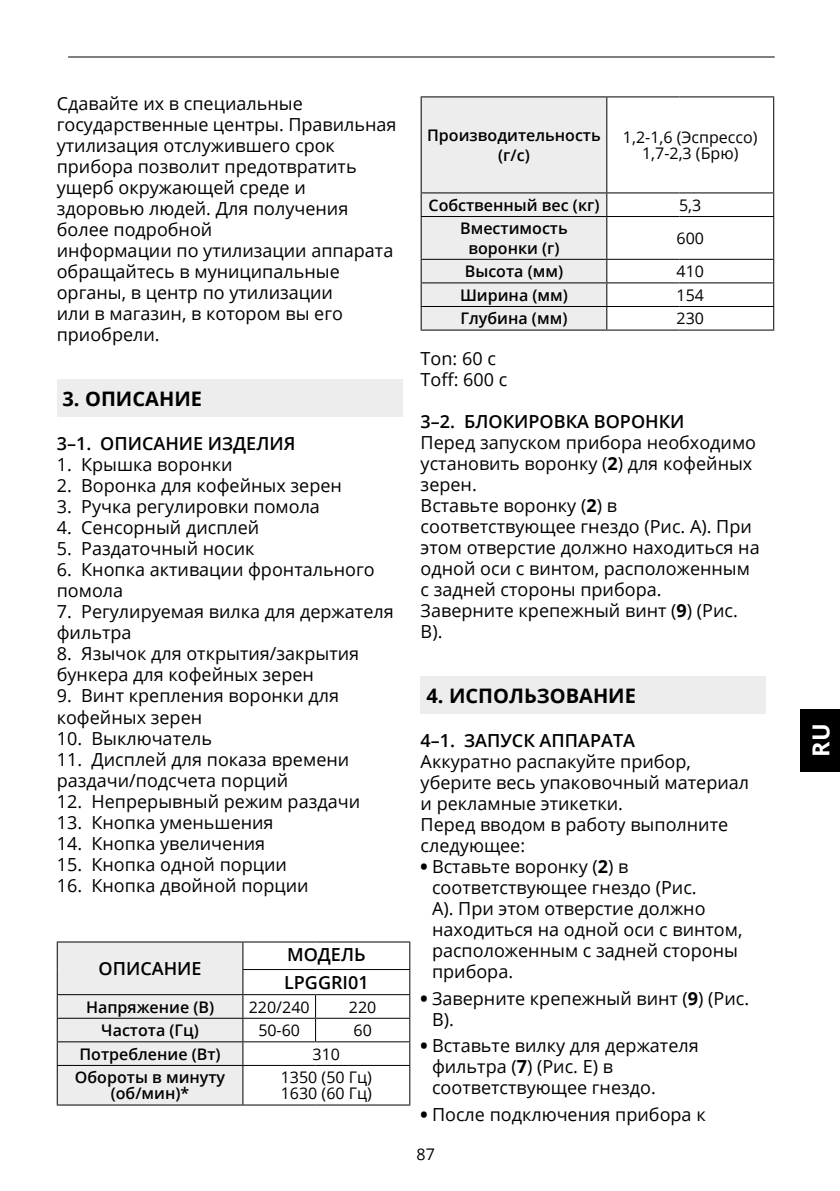
<style>
.page{position:relative;width:840px;height:1191px;background:#fff}
.page>*{position:absolute;margin:0;border:0;box-sizing:border-box;transform-origin:0 0}
.t1{font:700 23.4px "Open Sans";color:#fff}
.t2{font:700 20px "Open Sans";color:#000}
.t3{font:18px/21px "Open Sans";color:#000}
.t4{font:600 18px/27.6px "Open Sans";color:#000}
.t5{font:600 16px/19.2px "Open Sans";color:#000;text-align:center}
.t6{font:16px/16px "Open Sans";color:#000}
.s1{font-weight:700}
.s2{font-weight:800}
</style>
<div class="page">
<hr style="left:68px;top:56px;width:706px;height:1px;background:#000">
<div style="left:800px;top:709px;width:39px;height:62px;background:#000"></div>
<div style="left:57px;top:380px;width:345px;height:37px;background:#ededed"></div>
<hr style="left:57px;top:941px;width:186px;height:1px;background:#000">
<hr style="left:409px;top:1066px;width:1px;height:38px;background:#000">
<hr style="left:243px;top:941px;width:72px;height:1px;background:#000">
<hr style="left:315px;top:941px;width:95px;height:1px;background:#000">
<hr style="left:242px;top:969px;width:73px;height:1px;background:#000">
<hr style="left:315px;top:969px;width:95px;height:1px;background:#000">
<hr style="left:243px;top:994px;width:72px;height:1px;background:#000">
<hr style="left:315px;top:994px;width:95px;height:1px;background:#000">
<hr style="left:243px;top:1017px;width:72px;height:1px;background:#000">
<hr style="left:315px;top:1017px;width:95px;height:1px;background:#000">
<svg style="left:409px;top:942px;width:1px;height:123px"></svg>
<hr style="left:243px;top:1041px;width:72px;height:1px;background:#000">
<div style="left:57px;top:942px;width:186px;height:162px;background:#ededed"></div>
<hr style="left:315px;top:1041px;width:95px;height:1px;background:#000">
<hr style="left:57px;top:1065px;width:186px;height:1px;background:#000">
<hr style="left:57px;top:1066px;width:1px;height:38px;background:#000">
<hr style="left:243px;top:1065px;width:72px;height:1px;background:#000">
<hr style="left:242px;top:1066px;width:1px;height:38px;background:#000">
<hr style="left:315px;top:1065px;width:95px;height:1px;background:#000">
<hr style="left:57px;top:1104px;width:186px;height:1px;background:#000">
<hr style="left:243px;top:1104px;width:72px;height:1px;background:#000">
<hr style="left:315px;top:1104px;width:95px;height:1px;background:#000">
<svg style="left:315px;top:995px;width:1px;height:46px"></svg>
<div style="left:420px;top:676px;width:345px;height:37px;background:#ededed"></div>
<div style="left:421px;top:97px;width:185px;height:232px;background:#ededed"></div>
<hr style="left:772px;top:97px;width:1px;height:95px;background:#000">
<hr style="left:772px;top:217px;width:1px;height:42px;background:#000">
<hr style="left:420px;top:96px;width:186px;height:1px;background:#000">
<hr style="left:420px;top:97px;width:1px;height:95px;background:#000">
<hr style="left:606px;top:96px;width:73px;height:1px;background:#000">
<hr style="left:606px;top:97px;width:1px;height:95px;background:#000">
<hr style="left:679px;top:96px;width:94px;height:1px;background:#000">
<hr style="left:420px;top:192px;width:186px;height:1px;background:#000">
<svg style="left:420px;top:193px;width:1px;height:23px"></svg>
<hr style="left:606px;top:192px;width:73px;height:1px;background:#000">
<svg style="left:606px;top:193px;width:1px;height:23px"></svg>
<hr style="left:679px;top:192px;width:94px;height:1px;background:#000">
<hr style="left:420px;top:216px;width:186px;height:1px;background:#000">
<hr style="left:420px;top:217px;width:1px;height:42px;background:#000">
<hr style="left:606px;top:216px;width:73px;height:1px;background:#000">
<hr style="left:606px;top:217px;width:1px;height:42px;background:#000">
<hr style="left:679px;top:216px;width:94px;height:1px;background:#000">
<hr style="left:420px;top:259px;width:186px;height:1px;background:#000">
<hr style="left:606px;top:259px;width:73px;height:1px;background:#000">
<hr style="left:679px;top:259px;width:94px;height:1px;background:#000">
<hr style="left:420px;top:282px;width:186px;height:1px;background:#000">
<hr style="left:606px;top:282px;width:73px;height:1px;background:#000">
<hr style="left:679px;top:282px;width:94px;height:1px;background:#000">
<hr style="left:420px;top:306px;width:186px;height:1px;background:#000">
<svg style="left:420px;top:260px;width:1px;height:69px"></svg>
<hr style="left:606px;top:306px;width:73px;height:1px;background:#000">
<svg style="left:606px;top:260px;width:1px;height:69px"></svg>
<hr style="left:679px;top:306px;width:94px;height:1px;background:#000">
<hr style="left:420px;top:329px;width:186px;height:1px;background:#000">
<hr style="left:606px;top:329px;width:73px;height:1px;background:#000">
<hr style="left:679px;top:329px;width:94px;height:1px;background:#000">
<p class="t3" style="left:57px;top:93px;width:341px">Сдавайте их в специальные государственные центры. Правильная утилизация отслужившего срок прибора позволит предотвратить ущерб окружающей среде и здоровью людей. Для получения более подробной<br>информации по утилизации аппарата обращайтесь в муниципальные органы, в центр по утилизации<br>или в магазин, в котором вы его приобрели.</p>
<p class="t2" style="left:62px;top:385px;width:141px">3. ОПИСАНИЕ</p>
<p class="t4" style="left:57px;top:429px;width:240px">3–1. ОПИСАНИЕ ИЗДЕЛИЯ</p>
<p class="t3" style="left:57px;top:454px;width:177px">1. Крышка воронки</p>
<p class="t3" style="left:57px;top:475px;width:286px">2. Воронка для кофейных зерен</p>
<p class="t3" style="left:57px;top:496px;width:264px">3. Ручка регулировки помола</p>
<p class="t3" style="left:57px;top:517px;width:204px">4. Сенсорный дисплей</p>
<p class="t3" style="left:57px;top:538px;width:199px">5. Раздаточный носик</p>
<p class="t3" style="left:57px;top:559px;width:319px">6. Кнопка активации фронтального помола</p>
<p class="t3" style="left:57px;top:601px;width:338px">7. Регулируемая вилка для держателя фильтра</p>
<p class="t3" style="left:57px;top:643px;width:304px">8. Язычок для открытия/закрытия бункера для кофейных зерен</p>
<p class="t3" style="left:57px;top:685px;width:283px">9. Винт крепления воронки для кофейных зерен</p>
<p class="t3" style="left:57px;top:727px;width:157px">10. Выключатель</p>
<p class="t3" style="left:57px;top:748px;width:294px">11. Дисплей для показа времени раздачи/подсчета порций</p>
<p class="t3" style="left:57px;top:790px;width:305px">12. Непрерывный режим раздачи</p>
<p class="t3" style="left:57px;top:811px;width:218px">13. Кнопка уменьшения</p>
<p class="t3" style="left:57px;top:832px;width:210px">14. Кнопка увеличения</p>
<p class="t3" style="left:57px;top:853px;width:231px">15. Кнопка одной порции</p>
<p class="t3" style="left:57px;top:874px;width:253px">16. Кнопка двойной порции</p>
<p class="t4" style="left:99px;top:954px;width:104px">ОПИСАНИЕ</p>
<p class="t4" style="left:284px;top:940px;width:86px">МОДЕЛЬ<br>LPGGRI01</p>
<p class="t5" style="left:86px;top:996px;width:129px">Напряжение (В)</p>
<p class="t6" style="left:249px;top:998px;width:62px">220/240</p>
<p class="t6" style="left:349px;top:998px;width:29px">220</p>
<p class="t5" style="left:101px;top:1020px;width:99px">Частота (Гц)</p>
<p class="t6" style="left:258px;top:1022px;width:43px">50-60</p>
<p class="t6" style="left:353px;top:1022px;width:20px">60</p>
<p class="t5" style="left:79px;top:1044px;width:143px">Потребление (Вт)</p>
<p class="t6" style="left:312px;top:1045px;width:29px">310</p>
<p class="t5" style="left:75px;top:1069px;width:152px;line-height:16px">Обороты в минуту (об/мин)*</p>
<p class="t6" style="left:280px;top:1069px;width:93px">1350 (50 Гц)<br>1630 (60 Гц)</p>
<p class="t5" style="left:427px;top:126px;width:175px">Производительность (г/с)</p>
<p class="t6" style="left:622px;top:129px;width:136px;text-align:center">1,2-1,6 (Эспрессо)<br>1,7-2,3 (Брю)</p>
<p class="t5" style="left:428px;top:195px;width:172px">Собственный вес (кг)</p>
<p class="t6" style="left:678px;top:197px;width:24px">5,3</p>
<p class="t5" style="left:460px;top:219px;width:109px">Вместимость воронки (г)</p>
<p class="t6" style="left:676px;top:230px;width:29px">600</p>
<p class="t5" style="left:464px;top:261px;width:100px">Высота (мм)</p>
<p class="t6" style="left:676px;top:263px;width:29px">410</p>
<p class="t5" style="left:460px;top:285px;width:109px">Ширина (мм)</p>
<p class="t6" style="left:676px;top:287px;width:29px">154</p>
<p class="t5" style="left:460px;top:309px;width:108px">Глубина (мм)</p>
<p class="t6" style="left:676px;top:310px;width:29px">230</p>
<p class="t3" style="left:420px;top:347px;width:88px">Ton: 60 c<br>Toff: 600 c</p>
<p class="t4" style="left:420px;top:407px;width:265px">3–2. БЛОКИРОВКА ВОРОНКИ</p>
<p class="t3" style="left:420px;top:431px;width:340px">Перед запуском прибора необходимо установить воронку (<span class="s1">2</span>) для кофейных зерен.<br>Вставьте воронку (<span class="s1">2</span>) в соответствующее гнездо (Рис. A). При этом отверстие должно находиться на одной оси с винтом, расположенным с задней стороны прибора.<br>Заверните крепежный винт (<span class="s1">9</span>) (Рис.<br>B).</p>
<p class="t2" style="left:426px;top:681px;width:211px">4. ИСПОЛЬЗОВАНИЕ</p>
<p class="t4" style="left:420px;top:726px;width:216px">4–1. ЗАПУСК АППАРАТА</p>
<p class="t3" style="left:420px;top:750px;width:330px">Аккуратно распакуйте прибор, уберите весь упаковочный материал и рекламные этикетки.<br>Перед вводом в работу выполните следующее:</p>
<p class="t3" style="left:432px;top:855px;width:312px;text-indent:-11px"><span class="s2">•</span> Вставьте воронку (<span class="s1">2</span>) в соответствующее гнездо (Рис.<br>A). При этом отверстие должно находиться на одной оси с винтом, расположенным с задней стороны прибора.</p>
<p class="t3" style="left:432px;top:987px;width:318px;text-indent:-11px"><span class="s2">•</span> Заверните крепежный винт (<span class="s1">9</span>) (Рис.<br>B).</p>
<p class="t3" style="left:432px;top:1034px;width:268px;text-indent:-11px"><span class="s2">•</span> Вставьте вилку для держателя фильтра (<span class="s1">7</span>) (Рис. E) в соответствующее гнездо.</p>
<p class="t3" style="left:420px;top:1103px;width:286px"><span class="s2">•</span> После подключения прибора к</p>
<p class="t6" style="left:416px;top:1145px;width:20px">87</p>
<p class="t1" style="left:803px;top:757px;width:35px;rotate:-90deg">RU</p>
</div>
